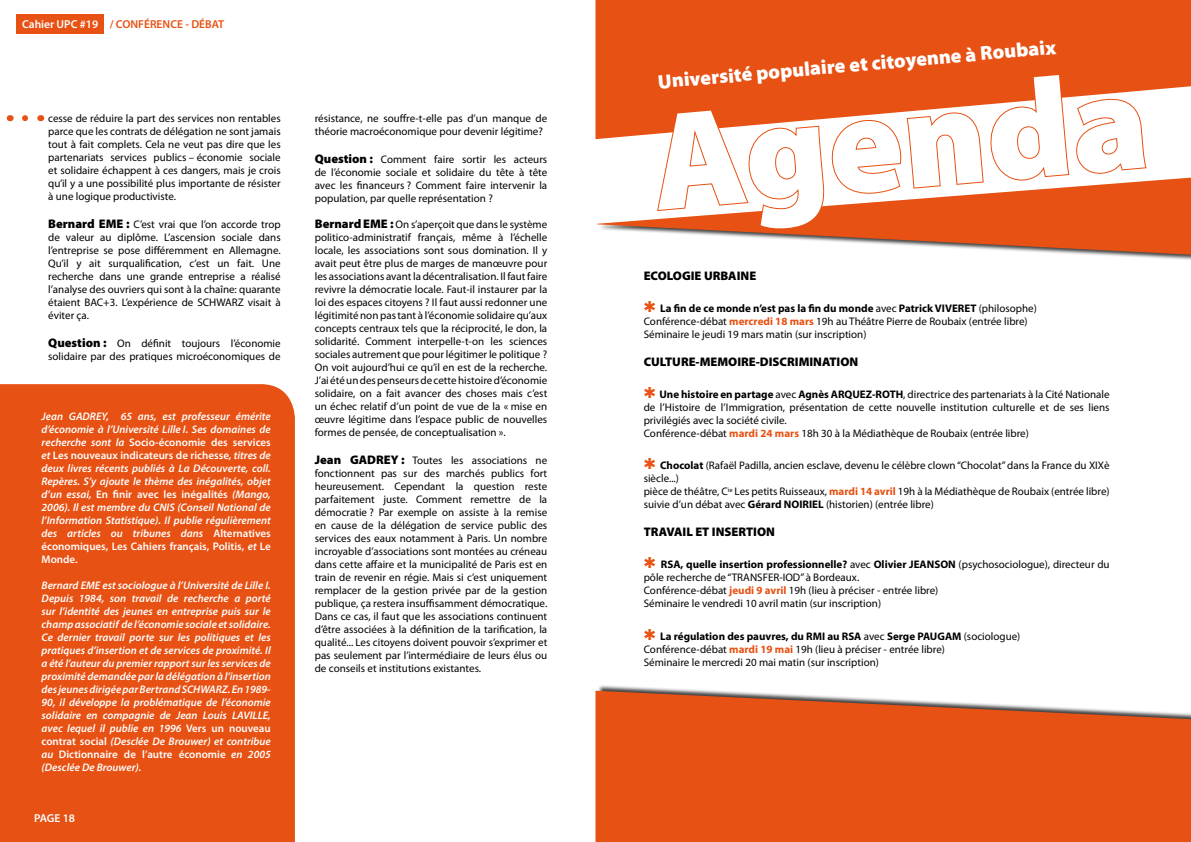
<style>
.page{position:relative;width:1191px;height:842px;background:#fff}
.page>*{position:absolute;margin:0;border:0;box-sizing:border-box;transform-origin:0 0}
.t1{font:900 140px "Myriad Pro";color:#fff}
.t2{font:900 20px "Myriad Pro";color:#fff}
.t3{font:900 12.5px "Myriad Pro";color:#000}
.t4{font:600 11.5px "Myriad Pro";color:#e75113}
.t5{font:600 11.5px "Myriad Pro";letter-spacing:-.01em;color:#fff}
.t6{font:11px/13px "Myriad Pro";color:#000}
.t7{font:italic 600 11px/13px "Myriad Pro";color:#fff;text-align:justify}
.s1{color:#fff}
.s2{font-weight:900;font-size:12.5px}
.s3{font-style:normal}
.s4{font-weight:700}
.s5{font-weight:700;color:#e75113}
</style>
<div class="page">
<div style="left:0;top:384px;width:295px;height:458px;background:#e75113"></div>
<div style="left:597px;top:684px;width:594px;height:158px;background:#000;opacity:.75"></div>
<svg style="left:595px;top:691px;width:596px;height:151px;background:#e55d25"></svg>
<svg style="left:597px;top:178px;width:594px;height:77px"></svg>
<div style="left:16px;top:14px;width:88px;height:20px;background:#e75113"></div>
<svg style="left:25px;top:115px;width:3px;height:6px"></svg>
<svg style="left:595px;top:0;width:596px;height:139px;background:#e9652e"></svg>
<div style="left:0;top:808px;width:81px;height:20px;background:#e75113"></div>
<svg style="left:656px;top:12px;width:492px;height:217px"></svg>
<p class="t4" style="left:22px;top:17px;width:203px"><span class="s1">Cahier UPC #19</span> / CONFÉRENCE - DÉBAT</p>
<p class="t6" style="left:48px;top:111px;width:234px;text-align:justify">cesse de réduire la part des services non rentables parce que les contrats de délégation ne sont jamais tout à fait complets. Cela ne veut pas dire que les partenariats services publics – économie sociale et solidaire échappent à ces dangers, mais je crois qu’il y a une possibilité plus importante de résister à une logique productiviste.</p>
<p class="t6" style="left:48px;top:217px;width:234px;text-align:justify"><span class="s2">Bernard EME :</span> C’est vrai que l’on accorde trop de valeur au diplôme. L’ascension sociale dans l’entreprise se pose différemment en Allemagne.<br>Qu’il y ait surqualification, c’est un fait. Une recherche dans une grande entreprise a réalisé l’analyse des ouvriers qui sont à la chaîne: quarante étaient BAC+3. L’expérience de SCHWARZ visait à éviter ça.</p>
<p class="t6" style="left:48px;top:336px;width:234px"><span class="s2">Question :</span> On définit toujours l’économie solidaire par des pratiques microéconomiques de</p>
<p class="t7" style="left:42px;top:410px;width:231px">Jean GADREY, 65 ans, est professeur émérite d’économie à l’Université Lille I. Ses domaines de recherche sont la <span class="s3">Socio-économie des services </span>et <span class="s3">Les nouveaux indicateurs de richesse</span>, titres de deux livres récents publiés à La Découverte, coll.<br>Repères. S’y ajoute le thème des inégalités, objet d’un essai, <span class="s3">En finir avec les inégalités</span> (Mango, 2006). Il est membre du CNIS (Conseil National de l’Information Statistique). Il publie régulièrement des articles ou tribunes dans <span class="s3">Alternatives économiques, Les Cahiers français, Politis,</span> et <span class="s3">Le Monde.</span></p>
<p class="t7" style="left:42px;top:579px;width:231px">Bernard EME est sociologue à l’Université de Lille I.<br>Depuis 1984, son travail de recherche a porté sur l’identité des jeunes en entreprise puis sur le champ associatif de l’économie sociale et solidaire.<br>Ce dernier travail porte sur les politiques et les pratiques d’insertion et de services de proximité. Il a été l’auteur du premier rapport sur les services de proximité demandée par la délégation à l’insertion des jeunes dirigée par Bertrand SCHWARZ. En 1989- 90, il développe la problématique de l’économie solidaire en compagnie de Jean Louis LAVILLE, avec lequel il publie en 1996 <span class="s3">Vers un nouveau contrat social</span> (Desclée De Brouwer) et contribue au <span class="s3">Dictionnaire de l’autre économie</span> en 2005 (Desclée De Brouwer).</p>
<p class="t5" style="left:34px;top:811px;width:42px">PAGE 18</p>
<p class="t6" style="left:315px;top:111px;width:234px">résistance, ne souffre-t-elle pas d’un manque de théorie macroéconomique pour devenir légitime?</p>
<p class="t6" style="left:315px;top:152px;width:234px;text-align:justify"><span class="s2">Question :</span> Comment faire sortir les acteurs de l’économie sociale et solidaire du tête à tête avec les financeurs ? Comment faire intervenir la population, par quelle représentation ?</p>
<p class="t6" style="left:315px;top:217px;width:234px;text-align:justify"><span class="s2">Bernard EME :</span> On s’aperçoit que dans le système politico-administratif français, même à l’échelle locale, les associations sont sous domination. Il y avait peut être plus de marges de manœuvre pour les associations avant la décentralisation. Il faut faire revivre la démocratie locale. Faut-il instaurer par la loi des espaces citoyens ? Il faut aussi redonner une légitimité non pas tant à l’économie solidaire qu’aux concepts centraux tels que la réciprocité, le don, la solidarité. Comment interpelle-t-on les sciences sociales autrement que pour légitimer le politique ?<br>On voit aujourd’hui ce qu’il en est de la recherche.<br>J’ai été un des penseurs de cette histoire d’économie solidaire, on a fait avancer des choses mais c’est un échec relatif d’un point de vue de la « mise en œuvre légitime dans l’espace public de nouvelles formes de pensée, de conceptualisation ».</p>
<p class="t6" style="left:315px;top:453px;width:234px;text-align:justify"><span class="s2">Jean GADREY :</span> Toutes les associations ne fonctionnent pas sur des marchés publics fort heureusement. Cependant la question reste parfaitement juste. Comment remettre de la démocratie ? Par exemple on assiste à la remise en cause de la délégation de service public des services des eaux notamment à Paris. Un nombre incroyable d’associations sont montées au créneau dans cette affaire et la municipalité de Paris est en train de revenir en régie. Mais si c’est uniquement remplacer de la gestion privée par de la gestion publique, ça restera insuffisamment démocratique.<br>Dans ce cas, il faut que les associations continuent d’être associées à la définition de la tarification, la qualité... Les citoyens doivent pouvoir s’exprimer et pas seulement par l’intermédiaire de leurs élus ou de conseils et institutions existantes.</p>
<h2 class="t2" style="left:657px;top:71px;width:401px;rotate:-5deg">Université populaire et citoyenne à Roubaix</h2>
<h1 class="t1" style="left:645px;top:84px;width:499px;rotate:-5deg">Agenda</h1>
<p class="t3" style="left:643px;top:268px;width:114px">ECOLOGIE URBAINE</p>
<p class="t6" style="left:643px;top:301px;width:394px;text-indent:16px"><span class="s4">La fin de ce monde n’est pas la fin du monde</span> avec <span class="s4">Patrick VIVERET</span> (philosophe)<br>Conférence-débat <span class="s5">mercredi 18 mars</span> 19h au Théâtre Pierre de Roubaix (entrée libre)<br>Séminaire le jeudi 19 mars matin (sur inscription)</p>
<p class="t3" style="left:643px;top:354px;width:216px">CULTURE-MEMOIRE-DISCRIMINATION</p>
<p class="t6" style="left:643px;top:388px;width:467px;text-indent:16px"><span class="s4">Une histoire en partage</span> avec <span class="s4">Agnès ARQUEZ-ROTH</span>, directrice des partenariats à la Cité Nationale de l’Histoire de l’Immigration, présentation de cette nouvelle institution culturelle et de ses liens privilégiés avec la société civile.<br>Conférence-débat <span class="s5">mardi 24 mars</span> 18h 30 à la Médiathèque de Roubaix (entrée libre)</p>
<p class="t6" style="left:643px;top:459px;width:467px;text-indent:16px"><span class="s4">Chocolat</span> (Rafaël Padilla, ancien esclave, devenu le célèbre clown “Chocolat” dans la France du XIXè siècle...)<br>pièce de théâtre, C<sup>ie</sup> Les petits Ruisseaux, <span class="s5">mardi 14 avril</span> 19h à la Médiathèque de Roubaix (entrée libre) suivie d’un débat avec <span class="s4">Gérard NOIRIEL</span> (historien) (entrée libre)</p>
<p class="t3" style="left:643px;top:525px;width:133px">TRAVAIL ET INSERTION</p>
<p class="t6" style="left:643px;top:558px;width:467px;text-indent:17px"><span class="s4">RSA, quelle insertion professionnelle?</span> avec <span class="s4">Olivier JEANSON</span> (psychosociologue), directeur du pôle recherche de “TRANSFER-IOD” à Bordeaux.<br>Conférence-débat <span class="s5">jeudi 9 avril</span> 19h (lieu à préciser - entrée libre)<br>Séminaire le vendredi 10 avril matin (sur inscription)</p>
<p class="t6" style="left:643px;top:629px;width:378px;text-indent:16px"><span class="s4">La régulation des pauvres, du RMI au RSA</span> avec <span class="s4">Serge PAUGAM</span> (sociologue)<br>Conférence-débat <span class="s5">mardi 19 mai</span> 19h (lieu à préciser - entrée libre)<br>Séminaire le mercredi 20 mai matin (sur inscription)</p>
</div>
